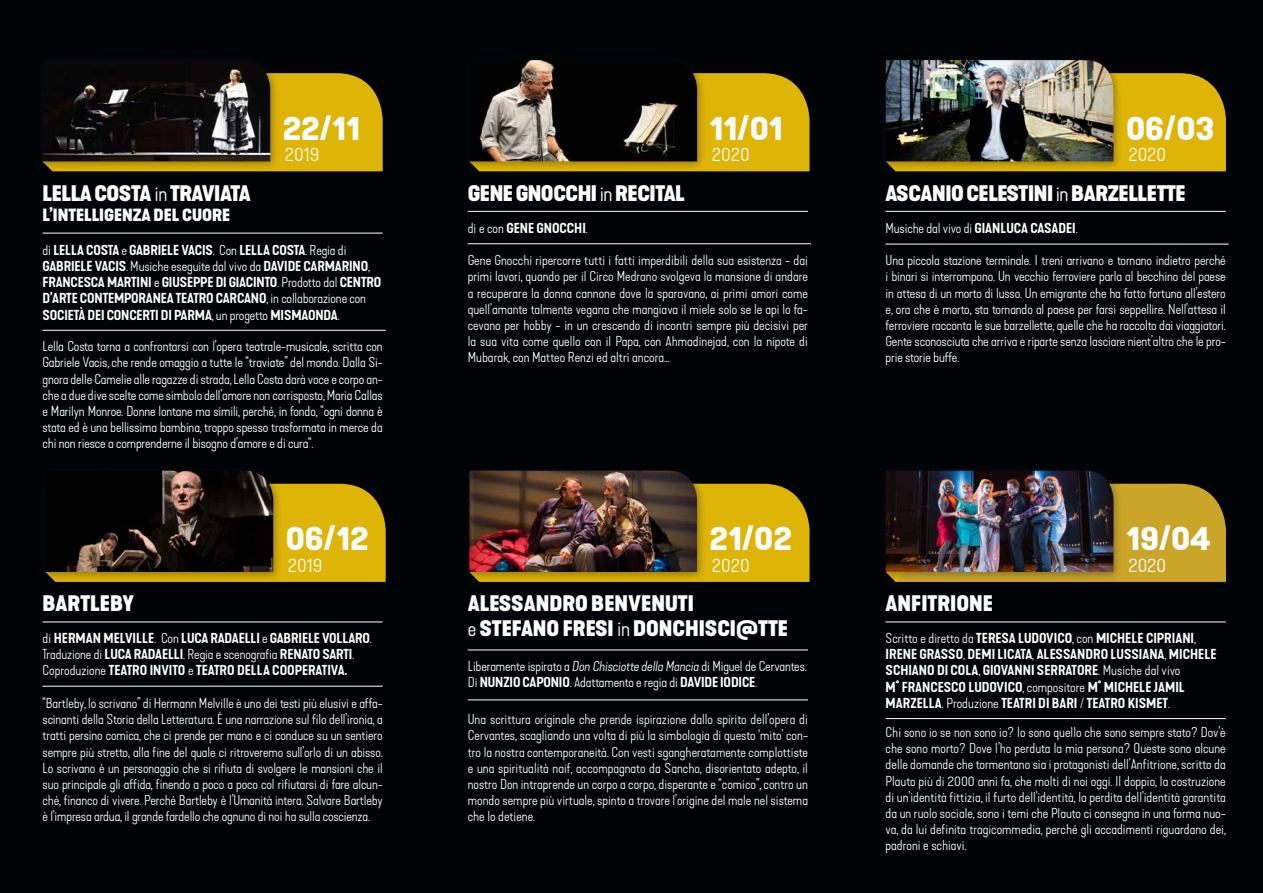
<style>
.page{position:relative;width:1263px;height:893px;background:#000306}
.page>*{position:absolute;margin:0;border:0;box-sizing:border-box;transform-origin:0 0}
.t1{font:700 expanded 33px "Kapra Neue Pro";color:#fff}
.t2{font:900 expanded 21px "Kapra Neue Pro";letter-spacing:-.02em;color:#fff}
.t3{font:900 expanded 21px "Kapra Neue Pro";color:#fff}
.t4{font:300 expanded 18.9px "Kapra Neue Pro";color:#fff}
.t5{font:900 expanded 16.5px "Kapra Neue Pro";color:#fff}
.t6{font:300 expanded 13.5px/16.2px "Kapra Neue Pro";letter-spacing:-.01em;color:#fff;text-align:justify}
.t7{font:600 expanded 13.5px/16.2px "Kapra Neue Pro";letter-spacing:-.01em;color:#fff}
.s1{font-weight:300}
.s2{font-weight:600}
.s3{font-style:italic}
</style>
<div class="page">
<hr style="left:43px;top:233px;width:340px;height:1px;background:#fff">
<hr style="left:885px;top:211px;width:341px;height:1px;background:#fff">
<hr style="left:468px;top:211px;width:340px;height:1px;background:#fff">
<hr style="left:43px;top:622px;width:340px;height:1px;background:#fff">
<hr style="left:885px;top:622px;width:341px;height:1px;background:#fff">
<hr style="left:468px;top:650px;width:340px;height:1px;background:#fff">
<hr style="left:43px;top:686px;width:340px;height:1px;background:#fff">
<hr style="left:885px;top:718px;width:341px;height:1px;background:#fff">
<hr style="left:468px;top:699px;width:340px;height:1px;background:#fff">
<hr style="left:43px;top:330px;width:343px;height:1px;background:#fff">
<hr style="left:885px;top:244px;width:344px;height:1px;background:#fff">
<hr style="left:468px;top:243px;width:343px;height:1px;background:#fff">
<div style="left:279px;top:73px;width:104px;height:98px;background:#deb406"></div>
<div style="left:36px;top:54px;width:243px;height:117px;background:#231f20;opacity:.4"></div>
<img style="left:43px;top:60px;width:227px;height:101px">
<div style="left:706px;top:73px;width:103px;height:98px;background:#deb406"></div>
<div style="left:463px;top:54px;width:243px;height:117px;background:#231f20;opacity:.4"></div>
<img style="left:469px;top:60px;width:228px;height:101px">
<div style="left:1123px;top:73px;width:103px;height:98px;background:#deb406"></div>
<div style="left:880px;top:54px;width:243px;height:117px;background:#231f20;opacity:.4"></div>
<img style="left:886px;top:60px;width:227px;height:101px">
<svg style="left:478px;top:484px;width:331px;height:98px;background:#d4ac06"></svg>
<div style="left:463px;top:465px;width:243px;height:116px;background:#231f20;opacity:.4"></div>
<img style="left:469px;top:471px;width:228px;height:101px">
<svg style="left:895px;top:484px;width:331px;height:98px;background:#c19d26"></svg>
<div style="left:880px;top:465px;width:243px;height:116px;background:#231f20;opacity:.4"></div>
<img style="left:886px;top:471px;width:227px;height:101px">
<svg style="left:54px;top:484px;width:332px;height:98px;background:#d4ac06"></svg>
<div style="left:39px;top:465px;width:243px;height:116px;background:#231f20;opacity:.4"></div>
<img style="left:45px;top:471px;width:228px;height:101px">
<h2 class="t2" style="left:43px;top:179px;width:210px">LELLA COSTA <span class="s1">in</span> TRAVIATA</h2>
<p class="t5" style="left:43px;top:204px;width:189px">L’INTELLIGENZA DEL CUORE</p>
<h1 class="t1" style="left:283px;top:106px;width:79px">22/11</h1>
<h3 class="t4" style="left:285px;top:143px;width:36px">2019</h3>
<p class="t7" style="left:43px;top:242px;width:340px"><span class="s1">di</span> LELLA COSTA <span class="s1">e</span> GABRIELE VACIS<span class="s1">. Con</span> LELLA COSTA<span class="s1">. Regia di </span>GABRIELE VACIS<span class="s1">. Musiche eseguite dal vivo da</span> DAVIDE CARMARINO<span class="s1">, </span>FRANCESCA MARTINI <span class="s1">e</span> GIUSEPPE DI GIACINTO<span class="s1">. Prodotto dal</span> CENTRO D’ARTE CONTEMPORANEA TEATRO CARCANO<span class="s1">, in collaborazione con </span>SOCIETÀ DEI CONCERTI DI PARMA<span class="s1">, un progetto</span> MISMAONDA<span class="s1">.</span></p>
<p class="t6" style="left:43px;top:339px;width:342px">Lella Costa torna a confrontarsi con l’opera teatrale-musicale, scritta con Gabriele Vacis, che rende omaggio a tutte le “traviate” del mondo. Dalla Si&shy;gnora delle Camelie alle ragazze di strada, Lella Costa darà voce e corpo an&shy;che a due dive scelte come simbolo dell’amore non corrisposto, Maria Callas e Marilyn Monroe. Donne lontane ma simili, perché, in fondo, “ogni donna è stata ed è una bellissima bambina, troppo spesso trasformata in merce da chi non riesce a comprenderne il bisogno d’amore e di cura“.</p>
<h1 class="t1" style="left:286px;top:516px;width:84px">06/12</h1>
<h3 class="t4" style="left:288px;top:554px;width:36px">2019</h3>
<h1 class="t1" style="left:710px;top:106px;width:75px">11/01</h1>
<h3 class="t4" style="left:712px;top:143px;width:39px">2020</h3>
<h1 class="t1" style="left:1126px;top:106px;width:90px">06/03</h1>
<h3 class="t4" style="left:1128px;top:143px;width:39px">2020</h3>
<h2 class="t2" style="left:468px;top:179px;width:219px">GENE GNOCCHI <span class="s1">in</span> RECITAL</h2>
<h2 class="t2" style="left:885px;top:179px;width:302px">ASCANIO CELESTINI <span class="s1">in</span> BARZELLETTE</h2>
<p class="t7" style="left:468px;top:220px;width:122px"><span class="s1">di e con</span> GENE GNOCCHI<span class="s1">.</span></p>
<p class="t6" style="left:885px;top:220px;width:194px">Musiche dal vivo di <span class="s2">GIANLUCA CASADEI</span>.</p>
<p class="t6" style="left:468px;top:252px;width:342px">Gene Gnocchi ripercorre tutti i fatti imperdibili della sua esistenza - dai primi lavori, quando per il Circo Medrano svolgeva la mansione di andare a recuperare la donna cannone dove la sparavano, ai primi amori come quell’amante talmente vegana che mangiava il miele solo se le api lo fa&shy;cevano per hobby - in un crescendo di incontri sempre più decisivi per la sua vita come quello con il Papa, con Ahmadinejad, con la nipote di Mubarak, con Matteo Renzi ed altri ancora…</p>
<h1 class="t1" style="left:710px;top:516px;width:84px">21/02</h1>
<h3 class="t4" style="left:712px;top:554px;width:39px">2020</h3>
<p class="t6" style="left:885px;top:252px;width:342px">Una piccola stazione terminale. I treni arrivano e tornano indietro perché i binari si interrompono. Un vecchio ferroviere parla al becchino del paese in attesa di un morto di lusso. Un emigrante che ha fatto fortuna all’estero e, ora che è morto, sta tornando al paese per farsi seppellire. Nell’attesa il ferroviere racconta le sue barzellette, quelle che ha raccolto dai viaggiatori.<br>Gente sconosciuta che arriva e riparte senza lasciare nient’altro che le pro&shy;prie storie buffe.</p>
<h1 class="t1" style="left:1126px;top:516px;width:86px">19/04</h1>
<h3 class="t4" style="left:1128px;top:554px;width:39px">2020</h3>
<h2 class="t3" style="left:43px;top:589px;width:93px">BARTLEBY</h2>
<h2 class="t3" style="left:468px;top:589px;width:228px">ALESSANDRO BENVENUTI</h2>
<h2 class="t3" style="left:885px;top:589px;width:109px">ANFITRIONE</h2>
<h2 class="t3" style="left:468px;top:614px;width:322px"><span class="s1">e</span> STEFANO FRESI <span class="s1">in</span> DONCHISCI@TTE</h2>
<p class="t7" style="left:43px;top:630px;width:331px"><span class="s1">di</span> HERMAN MELVILLE<span class="s1">. Con</span> LUCA RADAELLI <span class="s1">e</span> GABRIELE VOLLARO<span class="s1">.<br>Traduzione di</span> LUCA RADAELLI<span class="s1">. Regia e scenografia</span> RENATO SARTI<span class="s1">.<br>Coproduzione</span> TEATRO INVITO <span class="s1">e</span> TEATRO DELLA COOPERATIVA.</p>
<p class="t7" style="left:885px;top:630px;width:332px"><span class="s1">Scritto e diretto da</span> TERESA LUDOVICO<span class="s1">, con</span> MICHELE CIPRIANI<span class="s1">, </span>IRENE GRASSO<span class="s1">,</span> DEMI LICATA<span class="s1">,</span> ALESSANDRO LUSSIANA<span class="s1">,</span> MICHELE SCHIANO DI COLA<span class="s1">,</span> GIOVANNI SERRATORE<span class="s1">. Musiche dal vivo<br></span>M° FRANCESCO LUDOVICO<span class="s1">, compositore</span> M° MICHELE JAMIL MARZELLA<span class="s1">. Produzione</span> TEATRI DI BARI <span class="s1">/</span> TEATRO KISMET<span class="s1">.</span></p>
<p class="t6" style="left:468px;top:658px;width:340px">Liberamente ispirato a <span class="s3">Don Chisciotte della Mancia</span> di Miguel de Cervantes.<br>Di <span class="s2">NUNZIO CAPONIO</span>. Adattamento e regia di <span class="s2">DAVIDE IODICE</span>.</p>
<p class="t6" style="left:43px;top:695px;width:342px">“Bartleby, lo scrivano” di Hermann Melville è uno dei testi più elusivi e affa&shy;scinanti della Storia della Letteratura. È una narrazione sul filo dell’ironia, a tratti persino comica, che ci prende per mano e ci conduce su un sentiero sempre più stretto, alla fine del quale ci ritroveremo sull’orlo di un abisso.<br>Lo scrivano è un personaggio che si rifiuta di svolgere le mansioni che il suo principale gli affida, finendo a poco a poco col rifiutarsi di fare alcun&shy;ché, financo di vivere. Perché Bartleby è l’Umanità intera. Salvare Bartleby è l’impresa ardua, il grande fardello che ognuno di noi ha sulla coscienza.</p>
<p class="t6" style="left:468px;top:711px;width:342px">Una scrittura originale che prende ispirazione dallo spirito dell’opera di Cervantes, scagliando una volta di più la simbologia di questo ‘mito’ con&shy;tro la nostra contemporaneità. Con vesti sgangheratamente complottiste e una spiritualità naif, accompagnato da Sancho, disorientato adepto, il nostro Don intraprende un corpo a corpo, disperante e “comico”, contro un mondo sempre più virtuale, spinto a trovare l’origine del male nel sistema che lo detiene.</p>
<p class="t6" style="left:885px;top:724px;width:342px">Chi sono io se non sono io? Io sono quello che sono sempre stato? Dov’è che sono morto? Dove l’ho perduta la mia persona? Queste sono alcune delle domande che tormentano sia i protagonisti dell’Anfitrione, scritto da Plauto più di 2000 anni fa, che molti di noi oggi. Il doppio, la costruzione di un’identità fittizia, il furto dell’identità, la perdita dell’identità garantita da un ruolo sociale, sono i temi che Plauto ci consegna in una forma nuo&shy;va, da lui definita tragicommedia, perché gli accadimenti riguardano dei, padroni e schiavi.</p>
</div>
